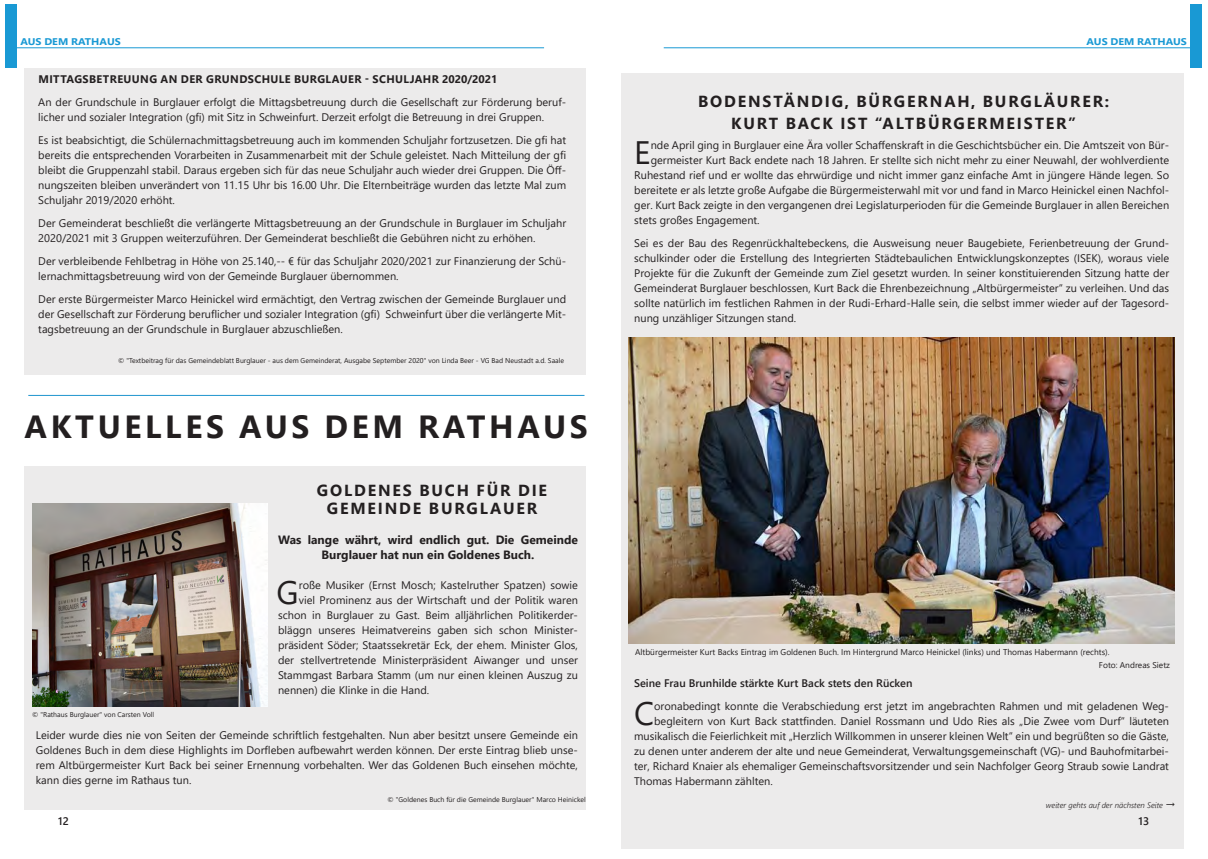
<style>
.page{position:relative;width:1208px;height:859px;background:#fff}
.page>*{position:absolute;margin:0;border:0;box-sizing:border-box;transform-origin:0 0}
.Textkörper___Vertika{font:32.4px "Segoe UI";color:#231f20}
.Überschrift___32pt_F{font:700 32px "Segoe UI";letter-spacing:.115em;color:#231f20}
.t1{font:700 16px "Segoe UI";letter-spacing:.115em;color:#231f20}
.t2{font:700 12px/15px "Segoe UI";color:#231f20;text-align:center}
.Textkörper___Vertika-2{font:11px/15px "Segoe UI";color:#231f20;text-align:justify}
.Textkörper___Vertika-3{font:700 11px "Segoe UI";letter-spacing:.035em;color:#231f20}
.Textkörper___Vertika-4{font:600 11px "Segoe UI";color:#231f20}
.t3{font:700 9.7px "Segoe UI";letter-spacing:.005em;color:#1999d4;scale:1.11 1}
.Bildrechte{font:8.4px "Segoe UI";color:#231f20}
.Textkörper___Vertika-5{font:italic 300 8px "Segoe UI";color:#231f20}
.Bildrechte-2{font:7px "Segoe UI";color:#231f20}
.s1{font-weight:400;font-style:normal;font-size:12px}
</style>
<div class="page">
<div style="left:25px;top:466px;width:561px;height:343px;background:#ecebeb"></div>
<img style="left:33px;top:504px;width:235px;height:202px">
<div style="left:25px;top:68px;width:561px;height:307px;background:#ecebeb"></div>
<div style="left:621px;top:73px;width:562px;height:776px;background:#ecebeb"></div>
<img style="left:628px;top:337px;width:546px;height:307px">
<hr style="left:28px;top:395px;width:556px;height:1px;background:#1f95ce">
<div style="left:6px;top:5px;width:11px;height:63px;background:#1999d4"></div>
<hr style="left:16px;top:47px;width:528px;height:1px;background:#1999d4">
<div style="left:1190px;top:5px;width:12px;height:63px;background:#1999d4"></div>
<hr style="left:664px;top:47px;width:527px;height:1px;background:#1999d4">
<p class="t3" style="left:20px;top:32px;width:92px">AUS DEM RATHAUS</p>
<p class="t3" style="left:1086px;top:32px;width:92px">AUS DEM RATHAUS</p>
<p class="Textkörper___Vertika-3" style="left:38px;top:68px;width:460px">MITTAGSBETREUUNG AN DER GRUNDSCHULE BURGLAUER - SCHULJAHR 2020/2021</p>
<p class="Textkörper___Vertika-2" style="left:38px;top:93px;width:529px">An der Grundschule in Burglauer erfolgt die Mittagsbetreuung durch die Gesellschaft zur Förderung beruf&shy;licher und sozialer Integration (gfi) mit Sitz in Schweinfurt. Derzeit erfolgt die Betreuung in drei Gruppen.</p>
<p class="Textkörper___Vertika-2" style="left:38px;top:131px;width:529px">Es ist beabsichtigt, die Schülernachmittagsbetreuung auch im kommenden Schuljahr fortzusetzen. Die gfi hat bereits die entsprechenden Vorarbeiten in Zusammenarbeit mit der Schule geleistet. Nach Mitteilung der gfi bleibt die Gruppenzahl stabil. Daraus ergeben sich für das neue Schuljahr auch wieder drei Gruppen. Die Öff&shy;nungszeiten bleiben unverändert von 11.15 Uhr bis 16.00 Uhr. Die Elternbeiträge wurden das letzte Mal zum Schuljahr 2019/2020 erhöht.</p>
<p class="Textkörper___Vertika-2" style="left:38px;top:214px;width:529px">Der Gemeinderat beschließt die verlängerte Mittagsbetreuung an der Grundschule in Burglauer im Schuljahr<br>2020/2021 mit 3 Gruppen weiterzuführen. Der Gemeinderat beschließt die Gebühren nicht zu erhöhen.</p>
<p class="Textkörper___Vertika-2" style="left:38px;top:252px;width:529px">Der verbleibende Fehlbetrag in Höhe von 25.140,-- € für das Schuljahr 2020/2021 zur Finanzierung der Schü&shy;lernachmittagsbetreuung wird von der Gemeinde Burglauer übernommen.</p>
<p class="Textkörper___Vertika-2" style="left:38px;top:290px;width:529px">Der erste Bürgermeister Marco Heinickel wird ermächtigt, den Vertrag zwischen der Gemeinde Burglauer und der Gesellschaft zur Förderung beruflicher und sozialer Integration (gfi) Schweinfurt über die verlängerte Mit&shy;tagsbetreuung an der Grundschule in Burglauer abzuschließen.</p>
<p class="Bildrechte-2" style="left:118px;top:354px;width:447px">© "Textbeitrag für das Gemeindeblatt Burglauer - aus dem Gemeinderat, Ausgabe September 2020" von Linda Beer - VG Bad Neustadt a.d. Saale</p>
<p class="Überschrift___32pt_F" style="left:24px;top:397px;width:565px">AKTUELLES AUS DEM RATHAUS</p>
<p class="t1" style="left:317px;top:475px;width:232px">GOLDENES BUCH FÜR DIE</p>
<p class="t1" style="left:327px;top:493px;width:212px">GEMEINDE BURGLAUER</p>
<p class="t2" style="left:278px;top:531px;width:301px">Was lange währt, wird endlich gut. Die Gemeinde<br>Burglauer hat nun ein Goldenes Buch.</p>
<p class="Textkörper___Vertika" style="left:277px;top:562px;width:24px">G</p>
<p class="Textkörper___Vertika-2" style="left:299px;top:576px;width:281px">roße Musiker (Ernst Mosch; Kastelruther Spatzen) sowie</p>
<p class="Textkörper___Vertika-2" style="left:299px;top:591px;width:281px">viel Prominenz aus der Wirtschaft und der Politik waren</p>
<p class="Textkörper___Vertika-2" style="left:278px;top:606px;width:301px">schon in Burglauer zu Gast. Beim alljährlichen Politikerder-</p>
<p class="Textkörper___Vertika-2" style="left:278px;top:621px;width:301px">bläggn unseres Heimatvereins gaben sich schon Minister-</p>
<p class="Textkörper___Vertika-2" style="left:278px;top:636px;width:301px">präsident Söder; Staatssekretär Eck, der ehem. Minister Glos,</p>
<p class="Textkörper___Vertika-2" style="left:278px;top:651px;width:301px">der stellvertretende Ministerpräsident Aiwanger und unser</p>
<p class="Textkörper___Vertika-2" style="left:278px;top:666px;width:301px">Stammgast Barbara Stamm (um nur einen kleinen Auszug zu</p>
<p class="Textkörper___Vertika-2" style="left:278px;top:681px;width:153px">nennen) die Klinke in die Hand.</p>
<p class="Textkörper___Vertika-2" style="left:36px;top:726px;width:543px">Leider wurde dies nie von Seiten der Gemeinde schriftlich festgehalten. Nun aber besitzt unsere Gemeinde ein Goldenes Buch in dem diese Highlights im Dorfleben aufbewahrt werden können. Der erste Eintrag blieb unse&shy;rem Altbürgermeister Kurt Back bei seiner Ernennung vorbehalten. Wer das Goldenen Buch einsehen möchte, kann dies gerne im Rathaus tun.</p>
<p class="Bildrechte-2" style="left:387px;top:793px;width:200px">© "Goldenes Buch für die Gemeinde Burglauer" Marco Heinickel</p>
<p class="Bildrechte-2" style="left:32px;top:708px;width:123px">© "Rathaus Burglauer" von Carsten Voll</p>
<p class="Textkörper___Vertika-4" style="left:58px;top:810px;width:12px">12</p>
<p class="t1" style="left:698px;top:86px;width:413px">BODENSTÄNDIG, BÜRGERNAH, BURGLÄURER:</p>
<p class="t1" style="left:731px;top:108px;width:346px">KURT BACK IST “ALTBÜRGERMEISTER”</p>
<p class="Textkörper___Vertika" style="left:634px;top:122px;width:18px">E</p>
<p class="Textkörper___Vertika-2" style="left:650px;top:136px;width:520px">nde April ging in Burglauer eine Ära voller Schaffenskraft in die Geschichtsbücher ein. Die Amtszeit von Bür-</p>
<p class="Textkörper___Vertika-2" style="left:650px;top:151px;width:520px">germeister Kurt Back endete nach 18 Jahren. Er stellte sich nicht mehr zu einer Neuwahl, der wohlverdiente</p>
<p class="Textkörper___Vertika-2" style="left:634px;top:166px;width:536px">Ruhestand rief und er wollte das ehrwürdige und nicht immer ganz einfache Amt in jüngere Hände legen. So</p>
<p class="Textkörper___Vertika-2" style="left:634px;top:181px;width:536px">bereitete er als letzte große Aufgabe die Bürgermeisterwahl mit vor und fand in Marco Heinickel einen Nachfol-</p>
<p class="Textkörper___Vertika-2" style="left:634px;top:196px;width:536px">ger. Kurt Back zeigte in den vergangenen drei Legislaturperioden für die Gemeinde Burglauer in allen Bereichen</p>
<p class="Textkörper___Vertika-2" style="left:634px;top:211px;width:127px">stets großes Engagement.</p>
<p class="Textkörper___Vertika-2" style="left:634px;top:234px;width:536px">Sei es der Bau des Regenrückhaltebeckens, die Ausweisung neuer Baugebiete, Ferienbetreuung der Grund&shy;schulkinder oder die Erstellung des Integrierten Städtebaulichen Entwicklungskonzeptes (ISEK), woraus viele Projekte für die Zukunft der Gemeinde zum Ziel gesetzt wurden. In seiner konstituierenden Sitzung hatte der Gemeinderat Burglauer beschlossen, Kurt Back die Ehrenbezeichnung „Altbürgermeister“ zu verleihen. Und das sollte natürlich im festlichen Rahmen in der Rudi-Erhard-Halle sein, die selbst immer wieder auf der Tagesord&shy;nung unzähliger Sitzungen stand.</p>
<p class="Bildrechte" style="left:635px;top:644px;width:476px">Altbürgermeister Kurt Backs Eintrag im Goldenen Buch. Im Hintergrund Marco Heinickel (links) und Thomas Habermann (rechts).</p>
<p class="Bildrechte" style="left:1099px;top:657px;width:73px">Foto: Andreas Sietz</p>
<p class="Textkörper___Vertika-4" style="left:634px;top:673px;width:280px">Seine Frau Brunhilde stärkte Kurt Back stets den Rücken</p>
<p class="Textkörper___Vertika" style="left:634px;top:683px;width:22px">C</p>
<p class="Textkörper___Vertika-2" style="left:654px;top:698px;width:516px">oronabedingt konnte die Verabschiedung erst jetzt im angebrachten Rahmen und mit geladenen Weg-</p>
<p class="Textkörper___Vertika-2" style="left:654px;top:713px;width:516px">begleitern von Kurt Back stattfinden. Daniel Rossmann und Udo Ries als „Die Zwee vom Durf“ läuteten</p>
<p class="Textkörper___Vertika-2" style="left:634px;top:728px;width:536px">musikalisch die Feierlichkeit mit „Herzlich Willkommen in unserer kleinen Welt“ ein und begrüßten so die Gäste,</p>
<p class="Textkörper___Vertika-2" style="left:634px;top:743px;width:536px">zu denen unter anderem der alte und neue Gemeinderat, Verwaltungsgemeinschaft (VG)- und Bauhofmitarbei-</p>
<p class="Textkörper___Vertika-2" style="left:634px;top:758px;width:536px">ter, Richard Knaier als ehemaliger Gemeinschaftsvorsitzender und sein Nachfolger Georg Straub sowie Landrat</p>
<p class="Textkörper___Vertika-2" style="left:634px;top:773px;width:140px">Thomas Habermann zählten.</p>
<p class="Textkörper___Vertika-5" style="left:1046px;top:797px;width:131px">weiter gehts auf der nächsten Seite <span class="s1">→</span></p>
<p class="Textkörper___Vertika-4" style="left:1138px;top:810px;width:12px">13</p>
</div>
